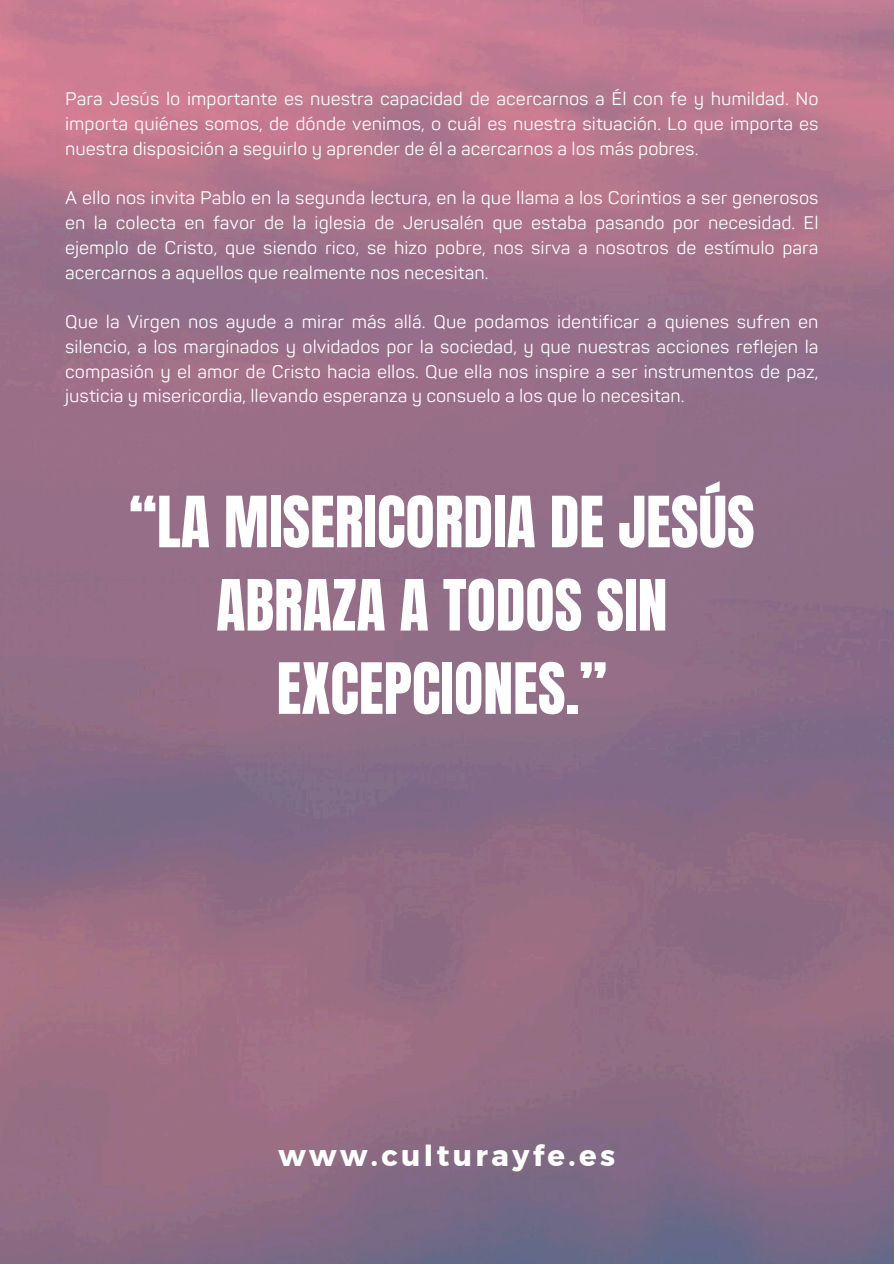
<style>
.page{position:relative;width:894px;height:1264px;background:#fff}
.page>*{position:absolute;margin:0;border:0;box-sizing:border-box;transform-origin:0 0}
.t1{font:60px/83.2px "Anton";color:#fff;text-align:center}
.t2{font:29.1px "Kief Montaser Bold";letter-spacing:.115em;color:#fff}
.t3{font:18px/24.8px "Panton";color:#fff;text-align:justify}
</style>
<div class="page">
<img style="left:0;top:0;width:893px;height:1263px">
<p class="t3" style="left:65px;top:87px;width:754px">Para Jesús lo importante es nuestra capacidad de acercarnos a Él con fe y humildad. No importa quiénes somos, de dónde venimos, o cuál es nuestra situación. Lo que importa es nuestra disposición a seguirlo y aprender de él a acercarnos a los más pobres.</p>
<p class="t3" style="left:65px;top:186px;width:754px">A ello nos invita Pablo en la segunda lectura, en la que llama a los Corintios a ser generosos en la colecta en favor de la iglesia de Jerusalén que estaba pasando por necesidad. El ejemplo de Cristo, que siendo rico, se hizo pobre, nos sirva a nosotros de estímulo para acercarnos a aquellos que realmente nos necesitan.</p>
<p class="t3" style="left:65px;top:310px;width:754px">Que la Virgen nos ayude a mirar más allá. Que podamos identificar a quienes sufren en silencio, a los marginados y olvidados por la sociedad, y que nuestras acciones reflejen la compasión y el amor de Cristo hacia ellos. Que ella nos inspire a ser instrumentos de paz, justicia y misericordia, llevando esperanza y consuelo a los que lo necesitan.</p>
<h1 class="t1" style="left:129px;top:481px;width:627px">“LA MISERICORDIA DE JESÚS<br>ABRAZA A TODOS SIN<br>EXCEPCIONES.”</h1>
<h2 class="t2" style="left:278px;top:1137px;width:338px">www.culturayfe.es</h2>
</div>
